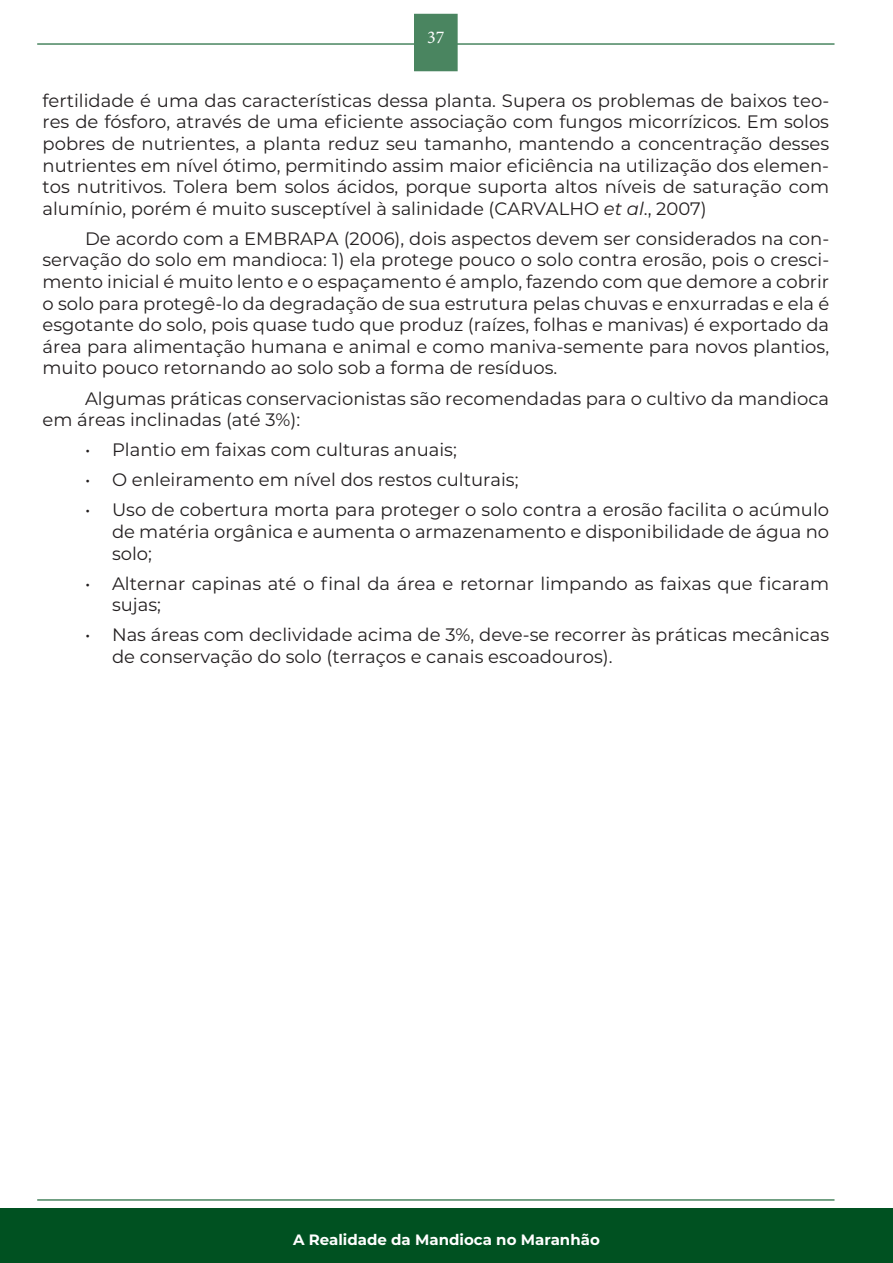
<style>
.page{position:relative;width:893px;height:1263px;background:#fff}
.page>*{position:absolute;margin:0;border:0;box-sizing:border-box;transform-origin:0 0}
.t1{font:18px/21.6px "Montserrat";color:#231f20;text-align:justify}
.t2{font:18px "Minion Pro";color:#fff}
.t3{font:700 15px "Montserrat";color:#fff}
.s1{font-style:italic}
</style>
<div class="page">
<hr style="left:37px;top:1199px;width:797px;height:2px;background:#4a8560">
<hr style="left:37px;top:43px;width:797px;height:2px;background:#4a8560">
<div style="left:415px;top:15px;width:42px;height:56px;background:#4a8560"></div>
<div style="left:414px;top:14px;width:44px;height:57px;border:2px solid #4a8560"></div>
<div style="left:0;top:1209px;width:893px;height:54px;background:#005121"></div>
<p class="t2" style="left:427px;top:25px;width:19px">37</p>
<p class="t1" style="left:43px;top:89px;width:788px">fertilidade é uma das características dessa planta. Supera os problemas de baixos teo&shy;res de fósforo, através de uma eficiente associação com fungos micorrízicos. Em solos pobres de nutrientes, a planta reduz seu tamanho, mantendo a concentração desses nutrientes em nível ótimo, permitindo assim maior eficiência na utilização dos elemen&shy;tos nutritivos. Tolera bem solos ácidos, porque suporta altos níveis de saturação com alumínio, porém é muito susceptível à salinidade (CARVALHO <span class="s1">et al</span>., 2007)</p>
<p class="t1" style="left:43px;top:227px;width:788px;text-indent:43px">De acordo com a EMBRAPA (2006), dois aspectos devem ser considerados na con&shy;servação do solo em mandioca: 1) ela protege pouco o solo contra erosão, pois o cresci&shy;mento inicial é muito lento e o espaçamento é amplo, fazendo com que demore a cobrir o solo para protegê-lo da degradação de sua estrutura pelas chuvas e enxurradas e ela é esgotante do solo, pois quase tudo que produz (raízes, folhas e manivas) é exportado da área para alimentação humana e animal e como maniva-semente para novos plantios, muito pouco retornando ao solo sob a forma de resíduos.</p>
<p class="t1" style="left:43px;top:387px;width:788px;text-indent:43px">Algumas práticas conservacionistas são recomendadas para o cultivo da mandioca em áreas inclinadas (até 3%):</p>
<p class="t1" style="left:85px;top:438px;width:373px">• Plantio em faixas com culturas anuais;</p>
<p class="t1" style="left:85px;top:468px;width:435px">• O enleiramento em nível dos restos culturais;</p>
<p class="t1" style="left:112px;top:499px;width:719px;text-indent:-27px">• Uso de cobertura morta para proteger o solo contra a erosão facilita o acúmulo de matéria orgânica e aumenta o armazenamento e disponibilidade de água no solo;</p>
<p class="t1" style="left:112px;top:572px;width:719px;text-indent:-27px">• Alternar capinas até o final da área e retornar limpando as faixas que ficaram sujas;</p>
<p class="t1" style="left:112px;top:624px;width:719px;text-indent:-27px">• Nas áreas com declividade acima de 3%, deve-se recorrer às práticas mecânicas de conservação do solo (terraços e canais escoadouros).</p>
<p class="t3" style="left:293px;top:1228px;width:308px">A Realidade da Mandioca no Maranhão</p>
</div>
